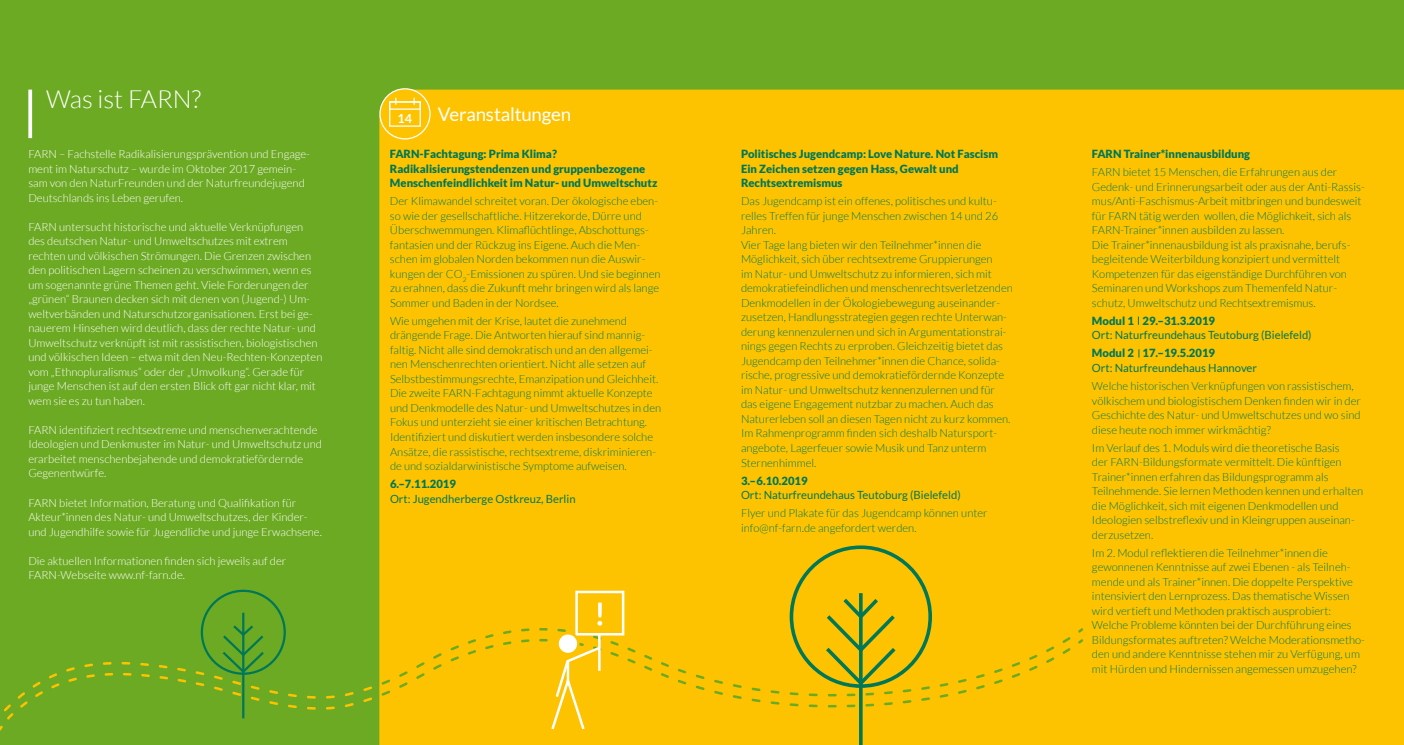
<style>
.page{position:relative;width:1404px;height:745px;background:#fff}
.page>*{position:absolute;margin:0;border:0;box-sizing:border-box;transform-origin:0 0}
.t1{font:300 25px "Lato";color:#fff}
.t2{font:18.75px "Lato";letter-spacing:-.01em;color:#fff}
.t3{font:700 12.5px "Lato";color:#fff}
.t4{font:300 11.25px/14.5px "Lato";color:#007757}
.t5{font:300 11.25px/14.5px "Lato";color:#fff}
.t6{font:900 11.25px/14.5px "Lato";color:#007757}
.t7{font:11.25px "Lato";color:#007757}
</style>
<div class="page">
<div style="left:0;top:0;width:1403px;height:744px;background:#6caa24"></div>
<div style="left:379px;top:90px;width:1024px;height:654px;background:#fdc300"></div>
<svg style="left:28px;top:89px;width:4px;height:49px"></svg>
<div style="left:380px;top:89px;width:50px;height:50px;background:#fdc300;border-radius:50%"></div>
<div style="left:379px;top:88px;width:51px;height:51px;border:1px solid #fff;border-radius:50%"></div>
<div style="left:389px;top:101px;width:32px;height:26px;border:1px solid #fff"></div>
<div style="left:389px;top:101px;width:32px;height:9px;border:1px solid #fff"></div>
<svg style="left:413px;top:98px;width:2px;height:7px"></svg>
<hr style="left:242px;top:612px;width:2px;height:106px;background:#007757">
<div style="left:441px;top:638px;width:641px;height:104px;background:#fdc300"></div>
<svg style="left:0;top:622px;width:441px;height:120px"></svg>
<hr style="left:859px;top:592px;width:3px;height:152px;background:#007757">
<svg style="left:695px;top:594px;width:375px;height:112px;background:#ecbe05"></svg>
<div style="left:575px;top:590px;width:49px;height:45px;background:#fdc300;border:2px solid #fff"></div>
<svg style="left:467px;top:602px;width:202px;height:129px;background:#fac50b"></svg>
<hr style="left:598px;top:634px;width:2px;height:36px;background:#fff">
<h1 class="t1" style="left:46px;top:86px;width:156px">Was ist FARN?</h1>
<p class="t5" style="left:28px;top:147px;width:283px">FARN – Fachstelle Radikalisierungsprävention und Engage&shy;ment im Naturschutz – wurde im Oktober 2017 gemein&shy;sam von den NaturFreunden und der Naturfreundejugend Deutschlands ins Leben gerufen.</p>
<p class="t5" style="left:28px;top:219px;width:295px">FARN untersucht historische und aktuelle Verknüpfungen des deutschen Natur- und Umweltschutzes mit extrem rechten und völkischen Strömungen. Die Grenzen zwischen den politischen Lagern scheinen zu verschwimmen, wenn es um sogenannte grüne Themen geht. Viele Forderungen der „grünen“ Braunen decken sich mit denen von (Jugend-) Um&shy;weltverbänden und Naturschutzorganisationen. Erst bei ge&shy;nauerem Hinsehen wird deutlich, dass der rechte Natur- und Umweltschutz verknüpft ist mit rassistischen, biologistischen und völkischen Ideen – etwa mit den Neu-Rechten-Konzepten vom „Ethnopluralismus“ oder der „Umvolkung“. Gerade für junge Menschen ist auf den ersten Blick oft gar nicht klar, mit wem sie es zu tun haben.</p>
<p class="t5" style="left:28px;top:422px;width:295px">FARN identifiziert rechtsextreme und menschenverachtende Ideologien und Denkmuster im Natur- und Umweltschutz und erarbeitet menschenbejahende und demokratiefördernde Gegenentwürfe.</p>
<p class="t5" style="left:28px;top:495px;width:295px">FARN bietet Information, Beratung und Qualifikation für<br>Akteur*innen des Natur- und Umweltschutzes, der Kinder&shy;und Jugendhilfe sowie für Jugendliche und junge Erwachsene.</p>
<p class="t5" style="left:28px;top:553px;width:259px">Die aktuellen Informationen finden sich jeweils auf der<br>FARN-Webseite www.nf-farn.de.</p>
<p class="t3" style="left:397px;top:111px;width:16px">14</p>
<h2 class="t2" style="left:437px;top:104px;width:135px">Veranstaltungen</h2>
<p class="t6" style="left:390px;top:146px;width:269px">FARN-Fachtagung: Prima Klima?<br>Radikalisierungstendenzen und gruppenbezogene<br>Menschenfeindlichkeit im Natur- und Umweltschutz</p>
<p class="t4" style="left:390px;top:194px;width:272px">Der Klimawandel schreitet voran. Der ökologische eben&shy;so wie der gesellschaftliche. Hitzerekorde, Dürre und Überschwemmungen. Klimaflüchtlinge, Abschottungs&shy;fantasien und der Rückzug ins Eigene. Auch die Men&shy;schen im globalen Norden bekommen nun die Auswir&shy;kungen der CO<sub>2</sub>-Emissionen zu spüren. Und sie beginnen zu erahnen, dass die Zukunft mehr bringen wird als lange Sommer und Baden in der Nordsee.</p>
<p class="t4" style="left:390px;top:313px;width:273px">Wie umgehen mit der Krise, lautet die zunehmend drängende Frage. Die Antworten hierauf sind mannig&shy;faltig. Nicht alle sind demokratisch und an den allgemei&shy;nen Menschenrechten orientiert. Nicht alle setzen auf Selbstbestimmungsrechte, Emanzipation und Gleichheit.<br>Die zweite FARN-Fachtagung nimmt aktuelle Konzepte und Denkmodelle des Natur- und Umweltschutzes in den Fokus und unterzieht sie einer kritischen Betrachtung.<br>Identifiziert und diskutiert werden insbesondere solche Ansätze, die rassistische, rechtsextreme, diskriminieren&shy;de und sozialdarwinistische Symptome aufweisen.</p>
<p class="t6" style="left:390px;top:476px;width:67px">6.–7.11.2019</p>
<p class="t7" style="left:390px;top:492px;width:187px">Ort: Jugendherberge Ostkreuz, Berlin</p>
<p class="t6" style="left:741px;top:146px;width:258px">Politisches Jugendcamp: Love Nature. Not Fascism<br>Ein Zeichen setzen gegen Hass, Gewalt und<br>Rechtsextremismus</p>
<p class="t4" style="left:741px;top:194px;width:273px">Das Jugendcamp ist ein offenes, politisches und kultu&shy;relles Treffen für junge Menschen zwischen 14 und 26<br>Jahren.<br>Vier Tage lang bieten wir den Teilnehmer*innen die Möglichkeit, sich über rechtsextreme Gruppierungen<br>im Natur- und Umweltschutz zu informieren, sich mit demokratiefeindlichen und menschenrechtsverletzenden Denkmodellen in der Ökologiebewegung auseinander&shy;zusetzen, Handlungsstrategien gegen rechte Unterwan&shy;derung kennenzulernen und sich in Argumentationstrai&shy;nings gegen Rechts zu erproben. Gleichzeitig bietet das Jugendcamp den Teilnehmer*innen die Chance, solida&shy;rische, progressive und demokratiefördernde Konzepte im Natur- und Umweltschutz kennenzulernen und für das eigene Engagement nutzbar zu machen. Auch das Naturerleben soll an diesen Tagen nicht zu kurz kommen.<br>Im Rahmenprogramm finden sich deshalb Natursport&shy;angebote, Lagerfeuer sowie Musik und Tanz unterm Sternenhimmel.</p>
<p class="t6" style="left:741px;top:472px;width:68px">3.–6.10.2019</p>
<p class="t7" style="left:741px;top:488px;width:221px">Ort: Naturfreundehaus Teutoburg (Bielefeld)</p>
<p class="t4" style="left:741px;top:505px;width:248px">Flyer und Plakate für das Jugendcamp können unter info@nf-farn.de angefordert werden.</p>
<p class="t6" style="left:1091px;top:146px;width:160px">FARN Trainer*innenausbildung</p>
<p class="t4" style="left:1091px;top:165px;width:274px">FARN bietet 15 Menschen, die Erfahrungen aus der Gedenk- und Erinnerungsarbeit oder aus der Anti-Rassis&shy;mus/Anti-Faschismus-Arbeit mitbringen und bundesweit für FARN tätig werden wollen, die Möglichkeit, sich als FARN-Trainer*innen ausbilden zu lassen.<br>Die Trainer*innenausbildung ist als praxisnahe, berufs&shy;begleitende Weiterbildung konzipiert und vermittelt Kompetenzen für das eigenständige Durchführen von Seminaren und Workshops zum Themenfeld Natur&shy;schutz, Umweltschutz und Rechtsextremismus.</p>
<p class="t6" style="left:1091px;top:313px;width:125px">Modul 1 29.–31.3.2019</p>
<p class="t7" style="left:1091px;top:329px;width:221px">Ort: Naturfreundehaus Teutoburg (Bielefeld)</p>
<p class="t6" style="left:1091px;top:345px;width:125px">Modul 2 17.–19.5.2019</p>
<p class="t7" style="left:1091px;top:361px;width:166px">Ort: Naturfreundehaus Hannover</p>
<p class="t4" style="left:1091px;top:378px;width:270px">Welche historischen Verknüpfungen von rassistischem, völkischem und biologistischem Denken finden wir in der Geschichte des Natur- und Umweltschutzes und wo sind diese heute noch immer wirkmächtig?</p>
<p class="t4" style="left:1091px;top:440px;width:273px">Im Verlauf des 1. Moduls wird die theoretische Basis<br>der FARN-Bildungsformate vermittelt. Die künftigen Trainer*innen erfahren das Bildungsprogramm als Teilnehmende. Sie lernen Methoden kennen und erhalten die Möglichkeit, sich mit eigenen Denkmodellen und Ideologien selbstreflexiv und in Kleingruppen auseinan&shy;derzusetzen.</p>
<p class="t4" style="left:1091px;top:545px;width:274px">Im 2. Modul reflektieren die Teilnehmer*innen die gewonnenen Kenntnisse auf zwei Ebenen - als Teilneh&shy;mende und als Trainer*innen. Die doppelte Perspektive intensiviert den Lernprozess. Das thematische Wissen wird vertieft und Methoden praktisch ausprobiert:<br>Welche Probleme könnten bei der Durchführung eines Bildungsformates auftreten? Welche Moderationsmetho&shy;den und andere Kenntnisse stehen mir zu Verfügung, um mit Hürden und Hindernissen angemessen umzugehen?</p>
</div>
